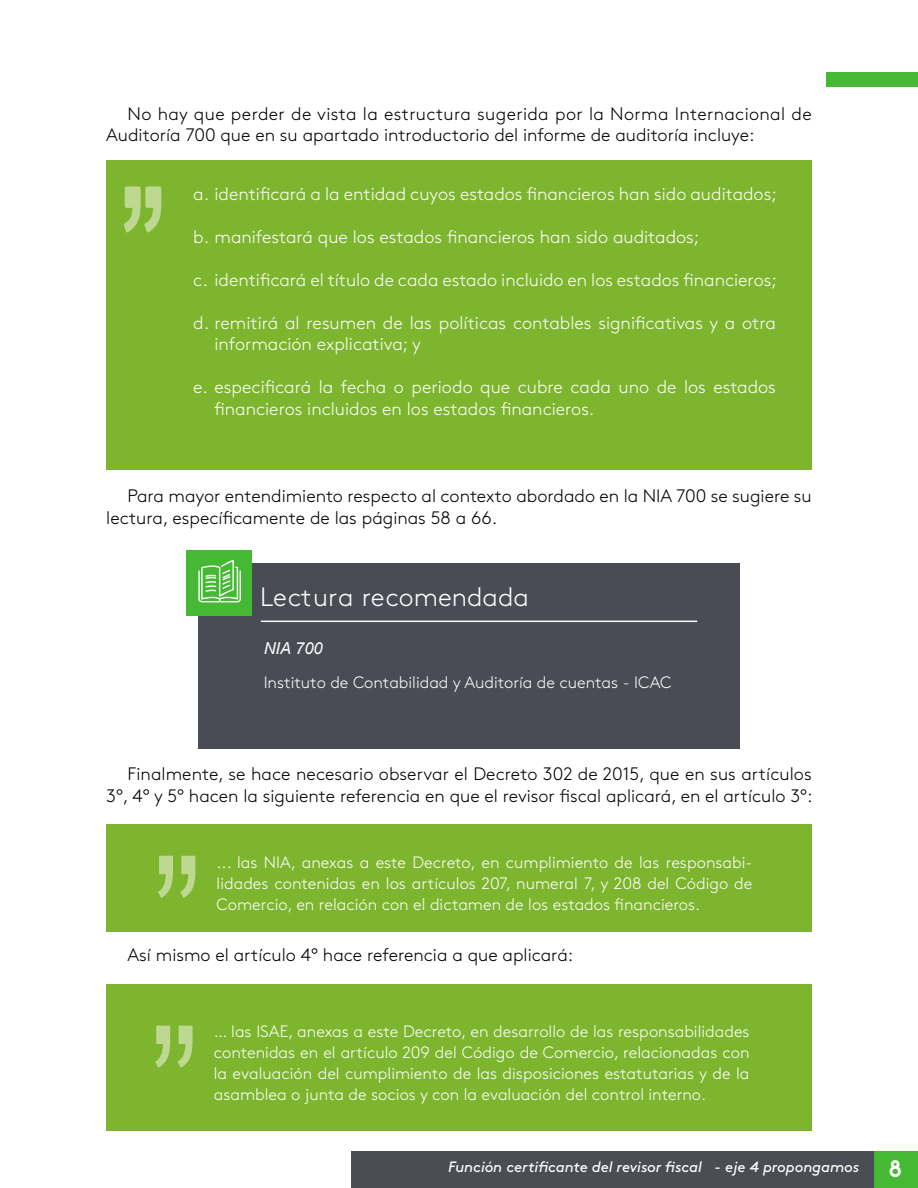
<style>
.page{position:relative;width:918px;height:1188px;background:#fff}
.page>*{position:absolute;margin:0;border:0;box-sizing:border-box;transform-origin:0 0}
.t1{font:180px "Arial Narrow";color:#bdd991}
.t2{font:300 26.55px "Brown Std";color:#fff}
.t3{font:24px "Areandina Voz";color:#fff}
.t4{font:300 18px/21.6px "Brown Std";color:#000}
.t5{font:300 18px/21.6px "Brown Std";color:#fff}
.t6{font:300 16.5px/21px "Brown Std";color:#fff;text-align:justify}
.t7{font:italic 16.5px "Arial";color:#fff}
.t8{font:italic 15px "Brown Std";letter-spacing:-.005em;color:#fff}
</style>
<div class="page">
<div style="left:826px;top:72px;width:92px;height:15px;background:#45b933"></div>
<div style="left:873px;top:1151px;width:45px;height:37px;background:#45b933"></div>
<div style="left:351px;top:1151px;width:522px;height:37px;background:#4a4d54"></div>
<div style="left:106px;top:160px;width:706px;height:309px;background:#7db52e"></div>
<svg style="left:124px;top:186px;width:37px;height:47px"></svg>
<div style="left:199px;top:563px;width:541px;height:186px;background:#494c54"></div>
<hr style="left:261px;top:621px;width:436px;height:1px;background:#fff">
<div style="left:187px;top:550px;width:65px;height:66px;background:#45b933"></div>
<svg style="left:198px;top:560px;width:43px;height:42px"></svg>
<div style="left:106px;top:824px;width:706px;height:108px;background:#7db52e"></div>
<div style="left:106px;top:984px;width:706px;height:146px;background:#7db52e"></div>
<p class="t4" style="left:106px;top:103px;width:707px;text-indent:21px">No hay que perder de vista la estructura sugerida por la Norma Internacional de<br>Auditoría 700 que en su apartado introductorio del informe de auditoría incluye:</p>
<p class="t5" style="left:193px;top:183px;width:585px">a. identificará a la entidad cuyos estados financieros han sido auditados;</p>
<p class="t5" style="left:193px;top:226px;width:508px">b. manifestará que los estados financieros han sido auditados;</p>
<p class="t5" style="left:193px;top:269px;width:585px">c. identificará el título de cada estado incluido en los estados financieros;</p>
<p class="t5" style="left:215px;top:312px;width:563px;text-indent:-21px">d. remitirá al resumen de las políticas contables significativas y a otra información explicativa; y</p>
<p class="t5" style="left:215px;top:376px;width:563px;text-indent:-21px">e. especificará la fecha o periodo que cubre cada uno de los estados financieros incluidos en los estados financieros.</p>
<p class="t4" style="left:106px;top:486px;width:707px;text-indent:21px">Para mayor entendimiento respecto al contexto abordado en la NIA 700 se sugiere su lectura, específicamente de las páginas 58 a 66.</p>
<h2 class="t2" style="left:260px;top:582px;width:270px">Lectura recomendada</h2>
<p class="t7" style="left:264px;top:638px;width:61px">NIA 700</p>
<p class="t6" style="left:264px;top:672px;width:409px">Instituto de Contabilidad y Auditoría de cuentas - ICAC</p>
<p class="t4" style="left:106px;top:764px;width:708px;text-align:right">Finalmente, se hace necesario observar el Decreto 302 de 2015, que en sus artículos<br>3°, 4° y 5° hacen la siguiente referencia en que el revisor fiscal aplicará, en el artículo 3°:</p>
<h1 class="t1" style="left:153px;top:789px;width:51px">”</h1>
<p class="t6" style="left:217px;top:852px;width:537px">... las NIA, anexas a este Decreto, en cumplimiento de las responsabi&shy;lidades contenidas en los artículos 207, numeral 7, y 208 del Código de Comercio, en relación con el dictamen de los estados financieros.</p>
<p class="t4" style="left:128px;top:945px;width:447px">Así mismo el artículo 4° hace referencia a que aplicará:</p>
<h1 class="t1" style="left:150px;top:959px;width:51px">”</h1>
<p class="t6" style="left:214px;top:1022px;width:537px">… las ISAE, anexas a este Decreto, en desarrollo de las responsabilidades contenidas en el artículo 209 del Código de Comercio, relacionadas con la evaluación del cumplimiento de las disposiciones estatutarias y de la asamblea o junta de socios y con la evaluación del control interno.</p>
<p class="t8" style="left:448px;top:1158px;width:413px">Función certificante del revisor fiscal - eje 4 propongamos</p>
<h3 class="t3" style="left:890px;top:1156px;width:13px">8</h3>
</div>
